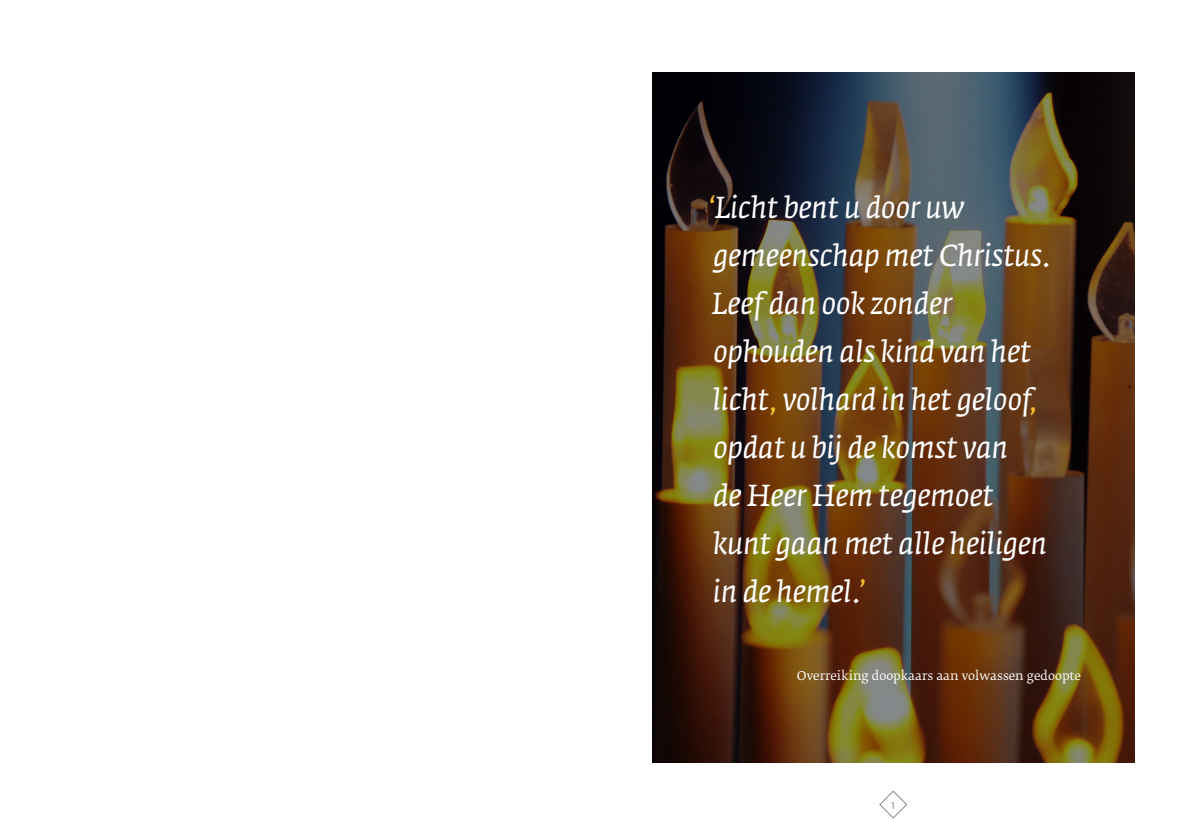
<style>
.page{position:relative;width:1191px;height:840px;background:#fff}
.page>*{position:absolute;margin:0;border:0;box-sizing:border-box;transform-origin:0 0}
.t1{font:italic 30px/48px "Fedra Serif A";color:#fff}
.t2{font:12px "Fedra Serif B";color:#fff}
.t3{font:11.6px "Fedra Sans Pro";color:#85888a}
.s1{color:#f3be29}
</style>
<div class="page">
<svg style="left:879px;top:790px;width:28px;height:28px"></svg>
<svg style="left:652px;top:72px;width:482px;height:690px;background:#513a20"></svg>
<p class="t1" style="left:708px;top:183px;width:344px"><span class="s1">‘</span>Licht bent u door uw gemeenschap met Christus.<br>Leef dan ook zonder ophouden als kind van het licht<span class="s1">,</span> volhard in het geloof<span class="s1">, </span>opdat u bij de komst van</p>
<p class="t1" style="left:713px;top:471px;width:282px">de Heer Hem tegemoet</p>
<p class="t1" style="left:713px;top:519px;width:336px">kunt gaan met alle heiligen</p>
<p class="t1" style="left:713px;top:567px;width:153px">in de hemel.<span class="s1">’</span></p>
<p class="t2" style="left:797px;top:668px;width:286px">Overreiking doopkaars aan volwassen gedoopte</p>
<p class="t3" style="left:891px;top:796px;width:6px">1</p>
</div>
